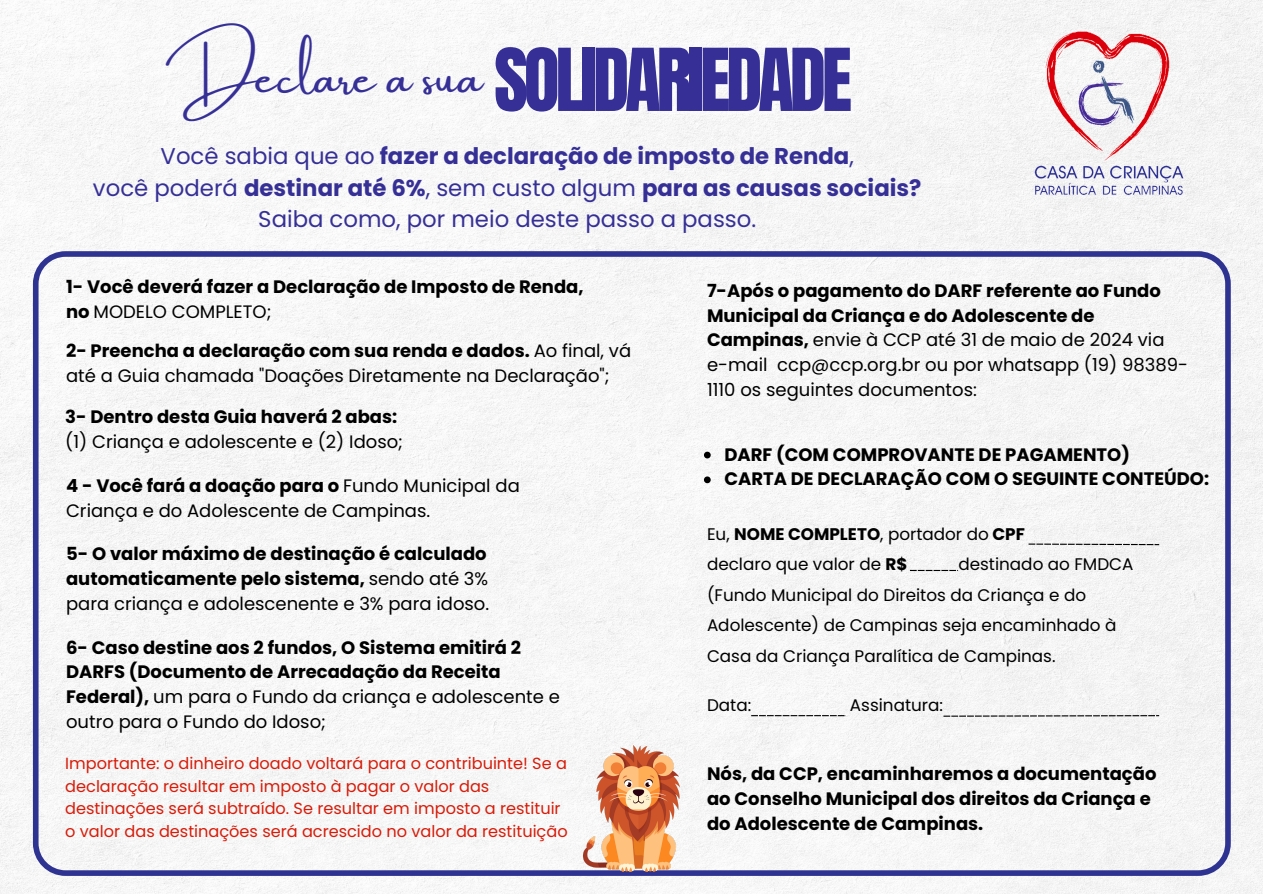
<style>
.page{position:relative;width:1263px;height:894px;background:#fff}
.page>*{position:absolute;margin:0;border:0;box-sizing:border-box;transform-origin:0 0}
.t1{font:73.65px "Anton";letter-spacing:-.055em;color:#363096}
.t2{font:47.1px "Amsterdam One";color:#363096}
.t3{font:22.8px/31.3px "Poppins";color:#363096;text-align:center}
.t4{font:700 18px/24.8px "Poppins";color:#000}
.t5{font:18px/24.8px "Poppins";color:#000}
.t6{font:16.8px/30.5px "Poppins";color:#000}
.t7{font:16.2px/22.5px "Poppins";color:#d81c09}
.s1{font-weight:700}
.s2{font-weight:400}
</style>
<div class="page">
<img style="left:0;top:0;width:1263px;height:893px">
<div style="left:33px;top:251px;width:1198px;height:624px;background:#f6f6f6"></div>
<img style="left:1020px;top:27px;width:173px;height:176px">
<svg style="left:910px;top:569px;width:48px;height:2px"></svg>
<svg style="left:1028px;top:543px;width:131px;height:2px"></svg>
<svg style="left:943px;top:715px;width:216px;height:1px"></svg>
<svg style="left:751px;top:715px;width:96px;height:1px"></svg>
<img style="left:583px;top:745px;width:96px;height:126px">
<svg style="left:704px;top:451px;width:7px;height:7px"></svg>
<svg style="left:704px;top:476px;width:7px;height:7px"></svg>
<p class="t2" style="left:166px;top:51px;width:319px">Declare a sua</p>
<h5 class="t1" style="left:494px;top:27px;width:359px">SOLIDARIEDADE</h5>
<h5 class="t3" style="left:93px;top:140px;width:830px">Você sabia que ao <span class="s1">fazer a declaração de imposto de Renda</span>,<br>você poderá <span class="s1">destinar até 6%</span>, sem custo algum <span class="s1">para as causas sociais?<br></span>Saiba como, por meio deste passo a passo.</h5>
<h5 class="t4" style="left:66px;top:274px;width:519px">1- Você deverá fazer a Declaração de Imposto de Renda, no <span class="s2">MODELO COMPLETO;</span></h5>
<h5 class="t5" style="left:66px;top:338px;width:567px"><span class="s1">2- Preencha a declaração com sua renda e dados.</span> Ao final, vá até a Guia chamada "Doações Diretamente na Declaração";</h5>
<h5 class="t5" style="left:65px;top:404px;width:339px"><span class="s1">3- Dentro desta Guia haverá 2 abas: </span>(1) Criança e adolescente e (2) Idoso;</h5>
<h5 class="t5" style="left:66px;top:473px;width:455px"><span class="s1">4 - Você fará a doação para o</span> Fundo Municipal da<br>Criança e do Adolescente de Campinas.</h5>
<p class="t4" style="left:66px;top:541px;width:425px">5- O valor máximo de destinação é calculado automaticamente pelo sistema, <span class="s2">sendo até 3% para criança e adolescenente e 3% para idoso.</span></p>
<p class="t4" style="left:66px;top:634px;width:495px">6- Caso destine aos 2 fundos, O Sistema emitirá 2<br>DARFS (Documento de Arrecadação da Receita Federal), <span class="s2">um para o Fundo da criança e adolescente e outro para o Fundo do Idoso;</span></p>
<h5 class="t7" style="left:65px;top:752px;width:504px">Importante: o dinheiro doado voltará para o contribuinte! Se a declaração resultar em imposto à pagar o valor das destinações será subtraído. Se resultar em imposto a restituir o valor das destinações será acrescido no valor da restituição</h5>
<h5 class="t5" style="left:707px;top:278px;width:483px"><span class="s1">7-Após o pagamento do DARF referente ao Fundo Municipal da Criança e do Adolescente de Campinas,</span> envie à CCP até 31 de maio de 2024 via e-mail ccp@ccp.org.br ou por whatsapp (19) 98389- 1110 os seguintes documentos:</h5>
<h5 class="t4" style="left:724px;top:442px;width:407px">DARF (COM COMPROVANTE DE PAGAMENTO)</h5>
<p class="t4" style="left:724px;top:466px;width:486px">CARTA DE DECLARAÇÃO COM O SEGUINTE CONTEÚDO:</p>
<h1 class="t6" style="left:707px;top:518px;width:319px">Eu, <span class="s1">NOME COMPLETO</span>, portador do <span class="s1">CPF </span>declaro que valor de <span class="s1">R$</span></h1>
<h1 class="t6" style="left:707px;top:549px;width:428px;text-indent:251px">destinado ao FMDCA (Fundo Municipal do Direitos da Criança e do Adolescente) de Campinas seja encaminhado à Casa da Criança Paralítica de Campinas.</h1>
<h3 class="t6" style="left:707px;top:689px;width:46px">Data:</h3>
<h3 class="t6" style="left:850px;top:689px;width:95px">Assinatura:</h3>
<p class="t4" style="left:707px;top:761px;width:451px">Nós, da CCP, encaminharemos a documentação ao Conselho Municipal dos direitos da Criança e do Adolescente de Campinas.</p>
</div>
